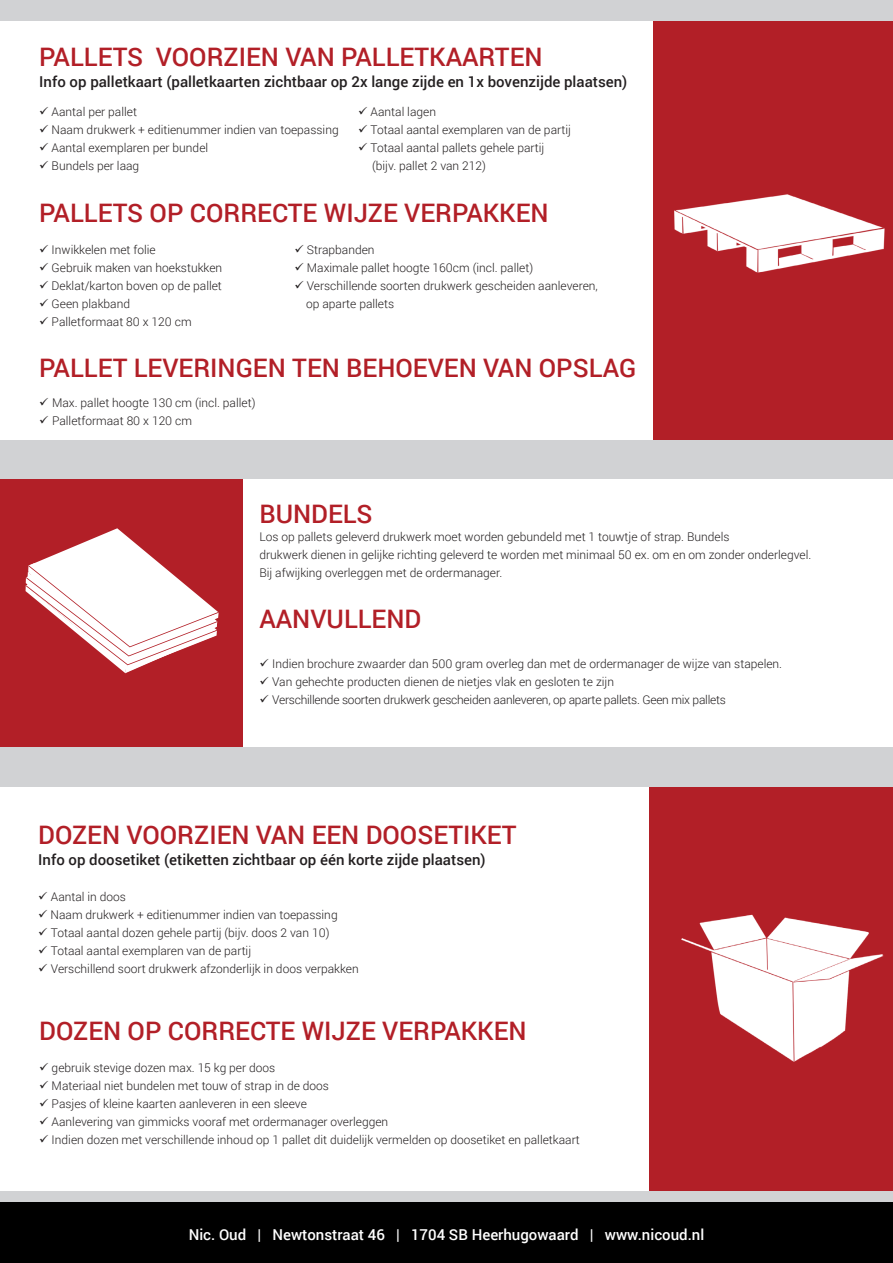
<style>
.page{position:relative;width:893px;height:1263px;background:#d1d2d4}
.page>*{position:absolute;margin:0;border:0;box-sizing:border-box;transform-origin:0 0}
.t1{font:500 25.5px "Roboto";color:#b21f27}
.t2{font:500 15px "Roboto";color:#231f20}
.t3{font:500 15px "Roboto";color:#fff}
.t4{font:300 12px/18px "Roboto";color:#231f20}
.t5{font:300 12px "Roboto";letter-spacing:-.02em;color:#231f20}
</style>
<div class="page">
<div style="left:0;top:787px;width:893px;height:404px;background:#fff"></div>
<div style="left:649px;top:787px;width:244px;height:404px;background:#b21f27"></div>
<img style="left:681px;top:914px;width:203px;height:148px">
<div style="left:0;top:1203px;width:893px;height:60px;background:#000"></div>
<div style="left:0;top:479px;width:244px;height:268px;background:#b21f27"></div>
<div style="left:244px;top:479px;width:649px;height:268px;background:#fff"></div>
<svg style="left:26px;top:528px;width:193px;height:145px"></svg>
<div style="left:0;top:21px;width:893px;height:419px;background:#fff"></div>
<div style="left:653px;top:21px;width:240px;height:419px;background:#b21f27"></div>
<img style="left:674px;top:194px;width:211px;height:79px">
<h1 class="t1" style="left:39px;top:39px;width:505px">PALLETS VOORZIEN VAN PALLETKAARTEN</h1>
<p class="t2" style="left:39px;top:71px;width:590px">Info op palletkaart (palletkaarten zichtbaar op 2x lange zijde en 1x bovenzijde plaatsen)</p>
<p class="t4" style="left:39px;top:102px;width:99px">✓ Aantal per pallet</p>
<p class="t4" style="left:358px;top:102px;width:79px">✓ Aantal lagen</p>
<p class="t4" style="left:39px;top:120px;width:301px">✓ Naam drukwerk + editienummer indien van toepassing</p>
<p class="t4" style="left:358px;top:120px;width:214px">✓ Totaal aantal exemplaren van de partij</p>
<p class="t4" style="left:39px;top:138px;width:170px">✓ Aantal exemplaren per bundel</p>
<p class="t4" style="left:358px;top:138px;width:188px">✓ Totaal aantal pallets gehele partij</p>
<p class="t4" style="left:39px;top:156px;width:101px">✓ Bundels per laag</p>
<p class="t4" style="left:372px;top:156px;width:115px">(bijv. pallet 2 van 212)</p>
<h1 class="t1" style="left:39px;top:195px;width:511px">PALLETS OP CORRECTE WIJZE VERPAKKEN</h1>
<p class="t4" style="left:39px;top:240px;width:118px">✓ Inwikkelen met folie</p>
<p class="t4" style="left:294px;top:240px;width:82px">✓ Strapbanden</p>
<p class="t4" style="left:39px;top:258px;width:184px">✓ Gebruik maken van hoekstukken</p>
<p class="t4" style="left:294px;top:258px;width:240px">✓ Maximale pallet hoogte 160cm (incl. pallet)</p>
<p class="t4" style="left:39px;top:276px;width:184px">✓ Deklat/karton boven op de pallet</p>
<p class="t4" style="left:294px;top:276px;width:305px">✓ Verschillende soorten drukwerk gescheiden aanleveren,</p>
<p class="t4" style="left:39px;top:294px;width:92px">✓ Geen plakband</p>
<p class="t4" style="left:306px;top:294px;width:90px">op aparte pallets</p>
<p class="t4" style="left:39px;top:312px;width:154px">✓ Palletformaat 80 x 120 cm</p>
<h1 class="t1" style="left:39px;top:350px;width:599px">PALLET LEVERINGEN TEN BEHOEVEN VAN OPSLAG</h1>
<p class="t4" style="left:39px;top:393px;width:218px">✓ Max. pallet hoogte 130 cm (incl. pallet)</p>
<p class="t4" style="left:39px;top:411px;width:154px">✓ Palletformaat 80 x 120 cm</p>
<h1 class="t1" style="left:259px;top:496px;width:115px">BUNDELS</h1>
<p class="t4" style="left:259px;top:527px;width:553px">Los op pallets geleverd drukwerk moet worden gebundeld met 1 touwtje of strap. Bundels<br>drukwerk dienen in gelijke richting geleverd te worden met minimaal 50 ex. om en om zonder onderlegvel.<br>Bij afwijking overleggen met de ordermanager.</p>
<h1 class="t1" style="left:259px;top:601px;width:163px">AANVULLEND</h1>
<p class="t4" style="left:259px;top:654px;width:524px">✓ Indien brochure zwaarder dan 500 gram overleg dan met de ordermanager de wijze van stapelen.</p>
<p class="t4" style="left:259px;top:672px;width:356px">✓ Van gehechte producten dienen de nietjes vlak en gesloten te zijn</p>
<p class="t5" style="left:259px;top:691px;width:468px">✓ Verschillende soorten drukwerk gescheiden aanleveren, op aparte pallets. Geen mix pallets</p>
<h1 class="t1" style="left:38px;top:817px;width:480px">DOZEN VOORZIEN VAN EEN DOOSETIKET</h1>
<p class="t2" style="left:38px;top:849px;width:449px">Info op doosetiket (etiketten zichtbaar op één korte zijde plaatsen)</p>
<p class="t4" style="left:38px;top:887px;width:89px">✓ Aantal in doos</p>
<p class="t4" style="left:38px;top:905px;width:301px">✓ Naam drukwerk + editienummer indien van toepassing</p>
<p class="t4" style="left:38px;top:923px;width:293px">✓ Totaal aantal dozen gehele partij (bijv. doos 2 van 10)</p>
<p class="t4" style="left:38px;top:941px;width:214px">✓ Totaal aantal exemplaren van de partij</p>
<p class="t4" style="left:38px;top:959px;width:322px">✓ Verschillend soort drukwerk afzonderlijk in doos verpakken</p>
<h1 class="t1" style="left:39px;top:1013px;width:489px">DOZEN OP CORRECTE WIJZE VERPAKKEN</h1>
<p class="t4" style="left:39px;top:1058px;width:237px">✓ gebruik stevige dozen max. 15 kg per doos</p>
<p class="t4" style="left:39px;top:1076px;width:291px">✓ Materiaal niet bundelen met touw of strap in de doos</p>
<p class="t4" style="left:39px;top:1094px;width:269px">✓ Pasjes of kleine kaarten aanleveren in een sleeve</p>
<p class="t4" style="left:39px;top:1112px;width:350px">✓ Aanlevering van gimmicks vooraf met ordermanager overleggen</p>
<p class="t4" style="left:39px;top:1130px;width:542px">✓ Indien dozen met verschillende inhoud op 1 pallet dit duidelijk vermelden op doosetiket en palletkaart</p>
<p class="t3" style="left:189px;top:1224px;width:517px">Nic. Oud | Newtonstraat 46 | 1704 SB Heerhugowaard | www.nicoud.nl</p>
</div>
